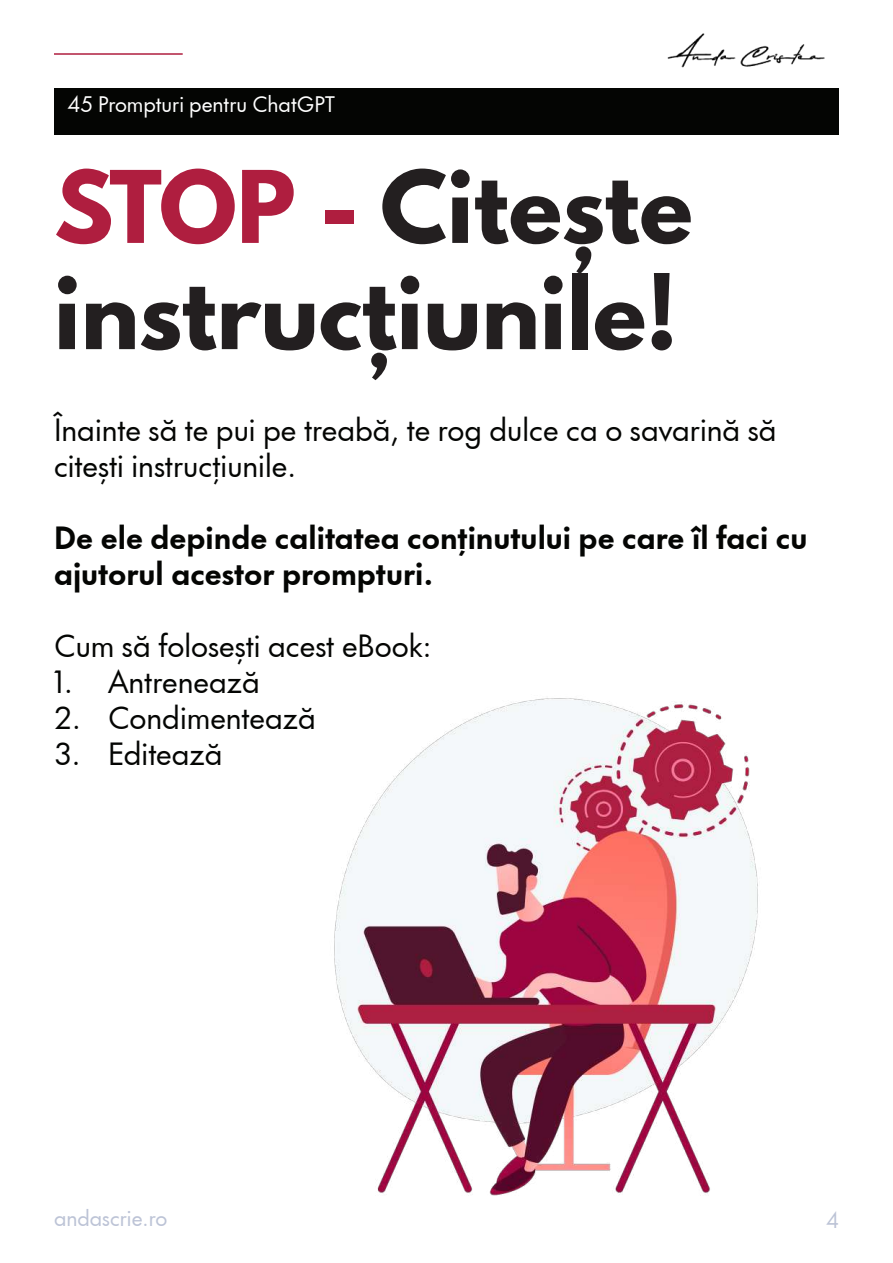
<style>
.page{position:relative;width:893px;height:1263px;background:#fff}
.page>*{position:absolute;margin:0;border:0;box-sizing:border-box;transform-origin:0 0}
.t1{font:700 88.5px/106.2px "League Spartan";color:#231f20}
.t2{font:30px/36px "Futura Now Headline";color:#040503}
.t3{font:700 30px/36px "Futura Now Headline";color:#040503}
.t4{font:21px "Futura Now Headline";color:#fff}
.t5{font:21px "Futura Now Headline";color:#bcc3d6}
.s1{color:#af1e3f}
</style>
<div class="page">
<img style="left:667px;top:33px;width:158px;height:35px">
<div style="left:54px;top:88px;width:785px;height:47px;background:#040503"></div>
<hr style="left:54px;top:53px;width:129px;height:2px;background:#af1e3f">
<img style="left:334px;top:698px;width:424px;height:498px">
<p class="t4" style="left:68px;top:88px;width:269px">45 Prompturi pentru ChatGPT</p>
<h1 class="t1" style="left:54px;top:153px;width:640px"><span class="s1">STOP -</span> Citește instrucțiunile!</h1>
<p class="t2" style="left:54px;top:409px;width:724px">Înainte să te pui pe treabă, te rog dulce ca o savarină să citești instrucțiunile.</p>
<p class="t3" style="left:54px;top:517px;width:755px">De ele depinde calitatea conținutului pe care îl faci cu ajutorul acestor prompturi.</p>
<p class="t2" style="left:54px;top:625px;width:379px">Cum să folosești acest eBook:</p>
<p class="t2" style="left:54px;top:661px;width:207px">1. Antrenează</p>
<p class="t2" style="left:54px;top:697px;width:263px">2. Condimentează</p>
<p class="t2" style="left:54px;top:733px;width:170px">3. Editează</p>
<p class="t5" style="left:54px;top:1201px;width:115px">andascrie.ro</p>
<p class="t5" style="left:826px;top:1203px;width:14px">4</p>
</div>
